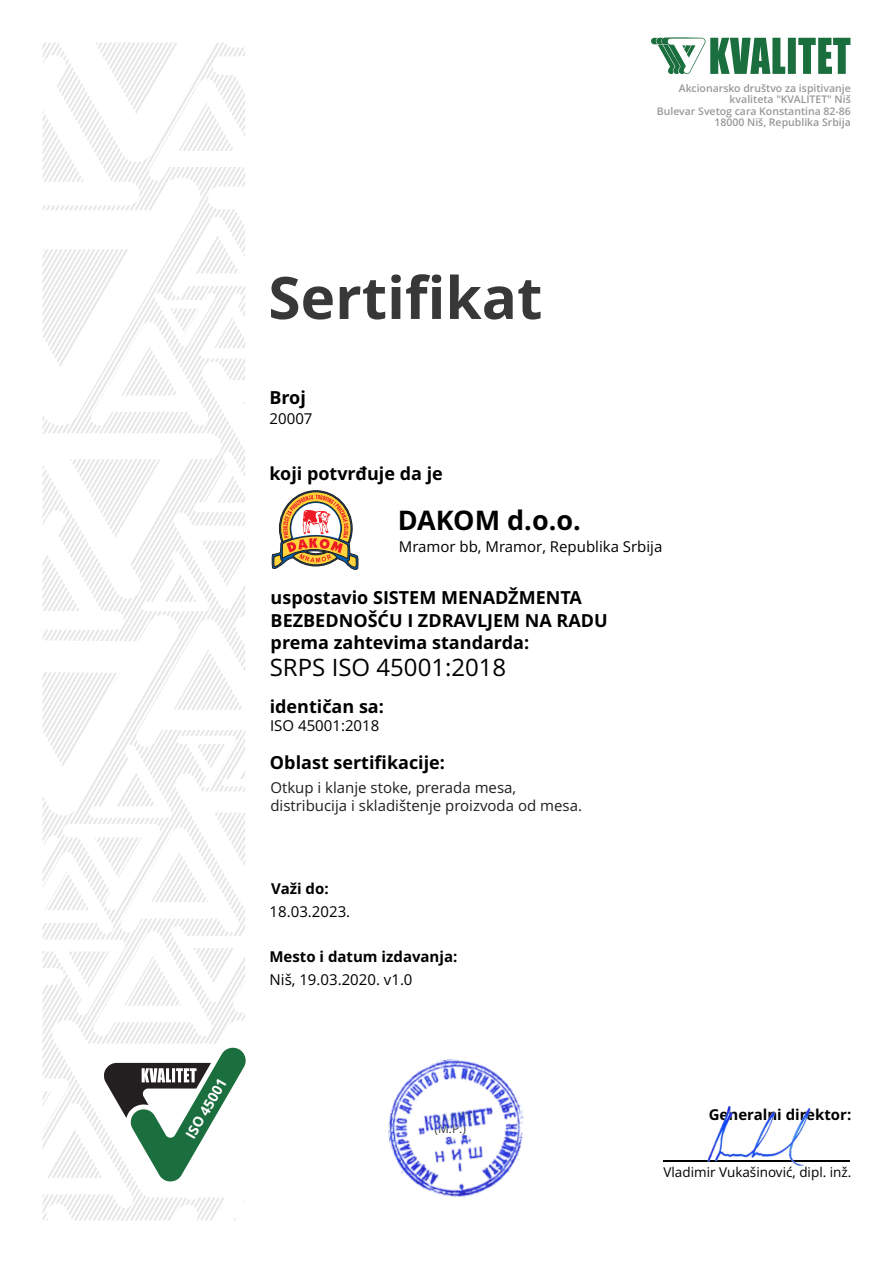
<style>
.page{position:relative;width:893px;height:1263px;background:#fff}
.page>*{position:absolute;margin:0;border:0;box-sizing:border-box;transform-origin:0 0}
.t1{font:700 58.5px "Open Sans";color:#383838}
.t2{font:700 27px "Open Sans";letter-spacing:-.01em;color:#000}
.t3{font:24px "Open Sans";color:#000}
.t4{font:700 18px/22px "Open Sans";color:#000}
.t5{font:15px "Open Sans";color:#000}
.t6{font:15px/18.5px "Open Sans";color:#231f20}
.t7{font:700 15px "Open Sans";color:#000}
.t8{font:700 14.1px "Open Sans";color:#fff}
.t9{font:13.5px "Open Sans";color:#000}
.t10{font:12px "Open Sans";color:#383838}
.t11{font:600 10.5px/11.4px "Open Sans";color:#989898;text-align:right}
</style>
<div class="page">
<svg style="left:43px;top:43px;width:202px;height:1177px"></svg>
<svg style="left:651px;top:38px;width:199px;height:36px"></svg>
<hr style="left:663px;top:1161px;width:187px;height:1px;background:#000">
<svg style="left:104px;top:1046px;width:142px;height:136px"></svg>
<svg style="left:271px;top:490px;width:88px;height:80px"></svg>
<img style="left:388px;top:1058px;width:136px;height:141px">
<img style="left:697px;top:1105px;width:125px;height:62px">
<p class="t11" style="left:657px;top:83px;width:196px">Akcionarsko društvo za ispitivanje kvaliteta "KVALITET" Niš<br>Bulevar Svetog cara Konstantina 82-86<br>18000 Niš, Republika Srbija</p>
<p class="t8" style="left:184px;top:1135px;width:69px;rotate:-60deg">ISO 45001</p>
<h1 class="t1" style="left:268px;top:274px;width:276px">Sertifikat</h1>
<p class="t4" style="left:269px;top:388px;width:38px">Broj</p>
<p class="t5" style="left:270px;top:413px;width:44px">20007</p>
<p class="t4" style="left:269px;top:464px;width:175px">koji potvrđuje da je</p>
<h2 class="t2" style="left:398px;top:510px;width:185px">DAKOM d.o.o.</h2>
<p class="t5" style="left:399px;top:540px;width:265px">Mramor bb, Mramor, Republika Srbija</p>
<p class="t4" style="left:271px;top:589px;width:339px">uspostavio SISTEM MENADŽMENTA<br>BEZBEDNOŠĆU I ZDRAVLJEM NA RADU prema zahtevima standarda:</p>
<h3 class="t3" style="left:270px;top:658px;width:238px">SRPS ISO 45001:2018</h3>
<p class="t4" style="left:270px;top:697px;width:116px">identičan sa:</p>
<p class="t5" style="left:270px;top:720px;width:111px">ISO 45001:2018</p>
<p class="t4" style="left:270px;top:753px;width:177px">Oblast sertifikacije:</p>
<p class="t6" style="left:270px;top:779px;width:313px">Otkup i klanje stoke, prerada mesa, distribucija i skladištenje proizvoda od mesa.</p>
<p class="t7" style="left:271px;top:883px;width:59px">Važi do:</p>
<p class="t5" style="left:270px;top:906px;width:82px">18.03.2023.</p>
<p class="t7" style="left:269px;top:950px;width:189px">Mesto i datum izdavanja:</p>
<p class="t5" style="left:270px;top:973px;width:144px">Niš, 19.03.2020. v1.0</p>
<p class="t10" style="left:434px;top:1123px;width:33px">(M.P.)</p>
<p class="t7" style="left:709px;top:1108px;width:144px">Generalni direktor:</p>
<p class="t9" style="left:663px;top:1167px;width:189px">Vladimir Vukašinović, dipl. inž.</p>
</div>
